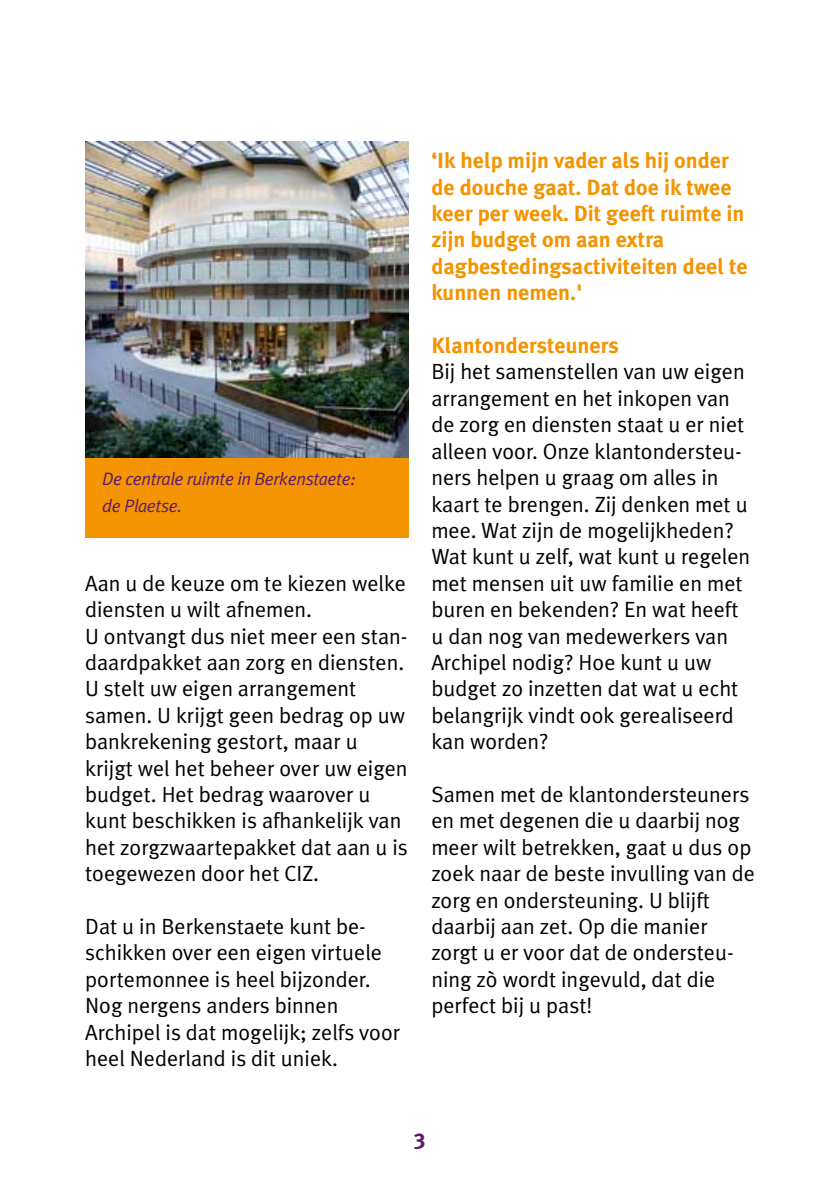
<style>
.page{position:relative;width:840px;height:1191px;background:#fff}
.page>*{position:absolute;margin:0;border:0;box-sizing:border-box;transform-origin:0 0}
.t1{font:22px/26.4px "Meta Plus";color:#000}
.t2{font:700 22px/26.4px "Meta Plus";color:#f39400}
.t3{font:700 22px "Meta Plus";color:#5d1a6f}
.t4{font:italic 18px/26.4px "Meta Plus";letter-spacing:-.02em;color:#5d1a6f}
</style>
<div class="page">
<img style="left:85px;top:142px;width:323px;height:316px">
<div style="left:85px;top:458px;width:323px;height:80px;background:#f39400"></div>
<p class="t4" style="left:102px;top:465px;width:255px">De centrale ruimte in Berkenstaete: de Plaetse.</p>
<p class="t1" style="left:85px;top:569px;width:324px">Aan u de keuze om te kiezen welke diensten u wilt afnemen.<br>U ontvangt dus niet meer een stan&shy;daardpakket aan zorg en diensten.<br>U stelt uw eigen arrangement samen. U krijgt geen bedrag op uw bankrekening gestort, maar u krijgt wel het beheer over uw eigen budget. Het bedrag waarover u kunt beschikken is afhankelijk van het zorgzwaartepakket dat aan u is toegewezen door het CIZ.</p>
<p class="t1" style="left:85px;top:913px;width:316px">Dat u in Berkenstaete kunt be&shy;schikken over een eigen virtuele portemonnee is heel bijzonder.<br>Nog nergens anders binnen<br>Archipel is dat mogelijk; zelfs voor heel Nederland is dit uniek.</p>
<p class="t2" style="left:431px;top:147px;width:318px">‘Ik help mijn vader als hij onder de douche gaat. Dat doe ik twee keer per week. Dit geeft ruimte in zijn budget om aan extra dagbestedingsactiviteiten deel te kunnen nemen.'</p>
<p class="t2" style="left:431px;top:332px;width:189px">Klantondersteuners</p>
<p class="t1" style="left:431px;top:358px;width:320px">Bij het samenstellen van uw eigen arrangement en het inkopen van de zorg en diensten staat u er niet alleen voor. Onze klantondersteu&shy;ners helpen u graag om alles in kaart te brengen. Zij denken met u mee. Wat zijn de mogelijkheden?<br>Wat kunt u zelf, wat kunt u regelen met mensen uit uw familie en met buren en bekenden? En wat heeft u dan nog van medewerkers van<br>Archipel nodig? Hoe kunt u uw budget zo inzetten dat wat u echt belangrijk vindt ook gerealiseerd kan worden?</p>
<p class="t1" style="left:431px;top:781px;width:325px">Samen met de klantondersteuners en met degenen die u daarbij nog meer wilt betrekken, gaat u dus op zoek naar de beste invulling van de zorg en ondersteuning. U blijft daarbij aan zet. Op die manier zorgt u er voor dat de ondersteu&shy;ning zò wordt ingevuld, dat die perfect bij u past!</p>
<p class="t3" style="left:414px;top:1125px;width:13px">3</p>
</div>
